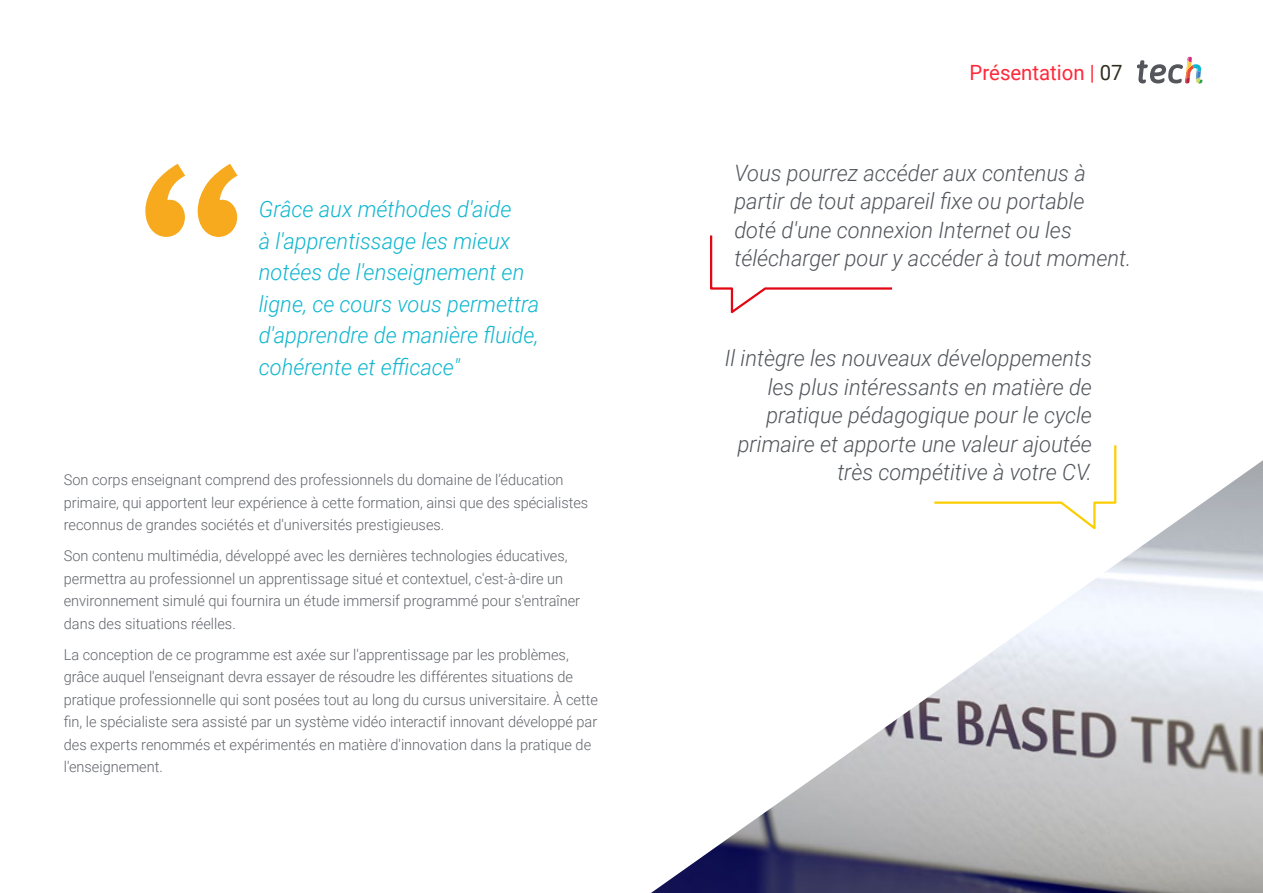
<style>
.page{position:relative;width:1263px;height:893px;background:#fff}
.page>*{position:absolute;margin:0;border:0;box-sizing:border-box;transform-origin:0 0}
.t1{font:italic 300 22.5px/28.5px "Roboto";color:#52555b;text-align:right}
.t2{font:italic 300 22.5px/31.5px "Roboto";color:#0fb6cf}
.t3{font:21px "Roboto";color:#ff293a}
.t4{font:300 15px/22.5px "Roboto";color:#61646a}
.s1{color:#312e20}
</style>
<div class="page">
<svg style="left:145px;top:164px;width:92px;height:73px"></svg>
<svg style="left:710px;top:235px;width:183px;height:79px"></svg>
<img style="left:651px;top:460px;width:612px;height:433px">
<svg style="left:1137px;top:57px;width:65px;height:27px"></svg>
<h1 class="t2" style="left:259px;top:193px;width:282px">Grâce aux méthodes d'aide<br>à l'apprentissage les mieux notées de l'enseignement en ligne, ce cours vous permettra d'apprendre de manière fluide, cohérente et efficace"</h1>
<p class="t4" style="left:64px;top:468px;width:526px">Son corps enseignant comprend des professionnels du domaine de l’éducation primaire, qui apportent leur expérience à cette formation, ainsi que des spécialistes reconnus de grandes sociétés et d'universités prestigieuses.</p>
<p class="t4" style="left:64px;top:544px;width:518px">Son contenu multimédia, développé avec les dernières technologies éducatives, permettra au professionnel un apprentissage situé et contextuel, c'est-à-dire un environnement simulé qui fournira un étude immersif programmé pour s'entraîner dans des situations réelles.</p>
<p class="t4" style="left:64px;top:643px;width:536px">La conception de ce programme est axée sur l'apprentissage par les problèmes, grâce auquel l'enseignant devra essayer de résoudre les différentes situations de pratique professionnelle qui sont posées tout au long du cursus universitaire. À cette fin, le spécialiste sera assisté par un système vidéo interactif innovant développé par des experts renommés et expérimentés en matière d'innovation dans la pratique de l'enseignement.</p>
<h2 class="t3" style="left:970px;top:57px;width:155px">Présentation | <span class="s1">07</span></h2>
<h1 class="t1" style="left:734px;top:157px;width:398px;text-align:left">Vous pourrez accéder aux contenus à partir de tout appareil fixe ou portable doté d'une connexion Internet ou les télécharger pour y accéder à tout moment.</h1>
<h1 class="t1" style="left:725px;top:343px;width:369px">Il intègre les nouveaux développements les plus intéressants en matière de pratique pédagogique pour le cycle primaire et apporte une valeur ajoutée très compétitive à votre CV.</h1>
</div>
